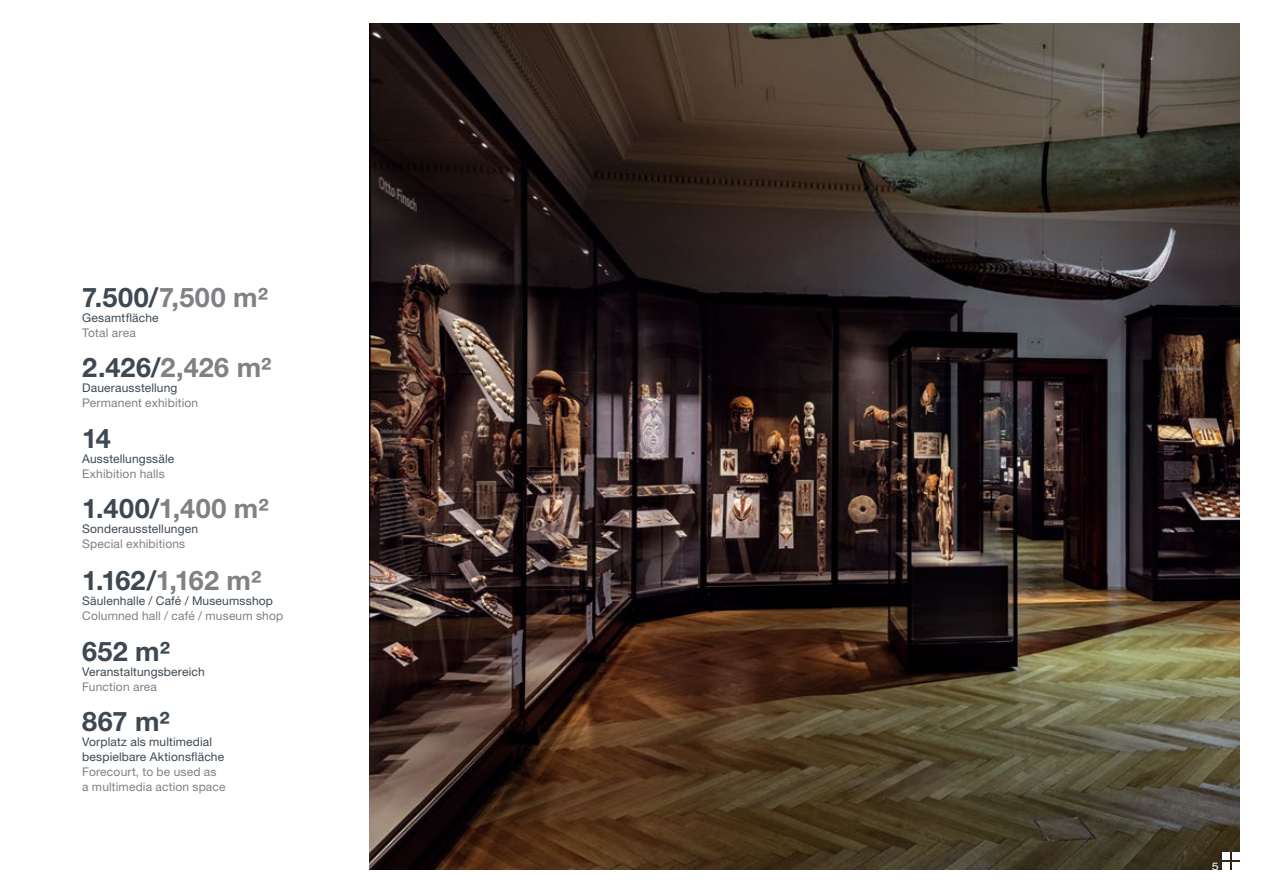
<style>
.page{position:relative;width:1263px;height:893px;background:#fff}
.page>*{position:absolute;margin:0;border:0;box-sizing:border-box;transform-origin:0 0}
.t1{font:700 27px "Helvetica Neue";letter-spacing:.01em;color:#818084}
.t2{font:700 27px "Helvetica Neue";color:#3d4853}
.t3{font:12px/15px "Helvetica Neue";letter-spacing:.015em;color:#3d4853}
.t4{font:12px/15px "Helvetica Neue";letter-spacing:.015em;color:#818084}
.t5{font:expanded 10.5px "Helvetica Neue";color:#fff}
.s1{color:#3d4853}
</style>
<div class="page">
<img style="left:370px;top:23px;width:869px;height:847px">
<div style="left:1222px;top:862px;width:8px;height:8px;background:#fff"></div>
<div style="left:1222px;top:852px;width:8px;height:8px;background:#fff"></div>
<div style="left:1232px;top:862px;width:7px;height:8px;background:#fff"></div>
<div style="left:1232px;top:852px;width:7px;height:8px;background:#fff"></div>
<h1 class="t1" style="left:82px;top:280px;width:188px"><span class="s1">7.500/</span>7,500 m²</h1>
<p class="t3" style="left:82px;top:310px;width:78px">Gesamtfläche</p>
<p class="t4" style="left:82px;top:325px;width:55px">Total area</p>
<h1 class="t1" style="left:82px;top:351px;width:191px"><span class="s1">2.426/</span>2,426 m²</h1>
<p class="t3" style="left:82px;top:380px;width:97px">Dauerausstellung</p>
<p class="t4" style="left:82px;top:395px;width:118px">Permanent exhibition</p>
<h1 class="t2" style="left:82px;top:421px;width:30px">14</h1>
<p class="t3" style="left:82px;top:451px;width:94px">Ausstellungssäle</p>
<p class="t4" style="left:82px;top:466px;width:84px">Exhibition halls</p>
<h1 class="t1" style="left:82px;top:492px;width:188px"><span class="s1">1.400/</span>1,400 m²</h1>
<p class="t3" style="left:82px;top:521px;width:117px">Sonderausstellungen</p>
<p class="t4" style="left:82px;top:536px;width:105px">Special exhibitions</p>
<h1 class="t1" style="left:82px;top:564px;width:181px"><span class="s1">1.162/</span>1,162 m²</h1>
<p class="t3" style="left:82px;top:593px;width:192px">Säulenhalle / Café / Museumsshop</p>
<p class="t4" style="left:82px;top:608px;width:202px">Columned hall / café / museum shop</p>
<h1 class="t2" style="left:82px;top:634px;width:90px">652 m²</h1>
<p class="t3" style="left:82px;top:664px;width:124px">Veranstaltungsbereich</p>
<p class="t4" style="left:82px;top:679px;width:76px">Function area</p>
<h1 class="t2" style="left:82px;top:705px;width:89px">867 m²</h1>
<p class="t3" style="left:82px;top:734px;width:143px">Vorplatz als multimedial bespielbare Aktionsfläche</p>
<p class="t4" style="left:82px;top:764px;width:145px">Forecourt, to be used as a multimedia action space</p>
<p class="t5" style="left:1212px;top:859px;width:9px">5</p>
</div>
